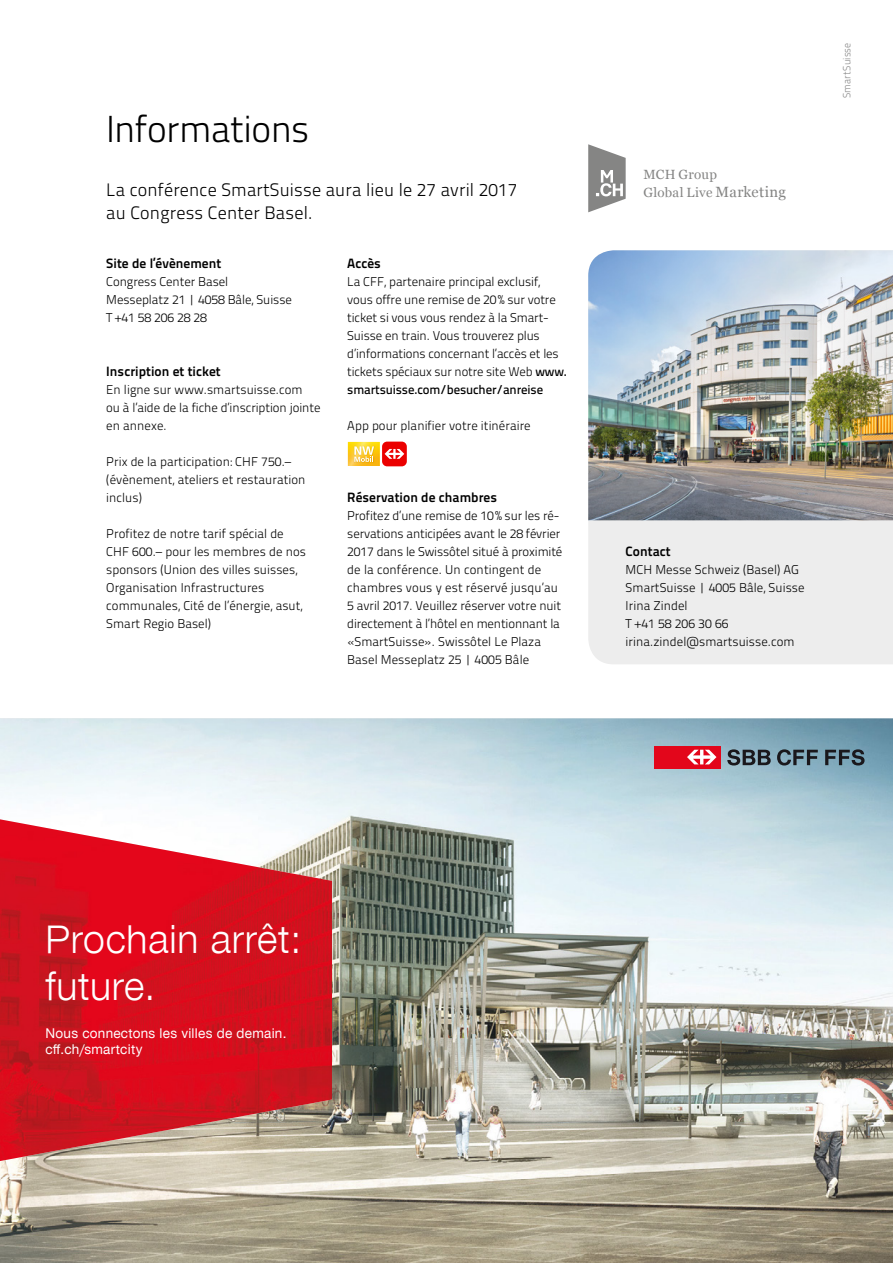
<style>
.page{position:relative;width:893px;height:1263px;background:#fff}
.page>*{position:absolute;margin:0;border:0;box-sizing:border-box;transform-origin:0 0}
.t1{font:300 39px/46.8px "SBB";letter-spacing:.02em;color:#fff}
.t2{font:37.5px "Titillium Text 25 L 250 wt";letter-spacing:-.015em;color:#000}
.t3{font:18px/22.5px "Titillium Text 25 L 250 wt";letter-spacing:.01em;color:#000}
.t4{font:13.5px "Titillium Text 25 L 800 wt";letter-spacing:.005em;color:#000}
.t5{font:13.5px/16.5px "SBB";letter-spacing:.02em;color:#fff}
.t6{font:13.35px/17.9px "Georgia";letter-spacing:.015em;color:#858584}
.t7{font:12.75px/18px "Titillium Text 25 L 250 wt";letter-spacing:.005em;color:#000}
.t8{font:12.75px "Titillium Text 25 L 600 wt";letter-spacing:-.01em;color:#000}
.t9{font:10.5px "Titillium Text 25 L 250 wt";letter-spacing:.015em;color:#878787;scale:.94 1}
.s1{font-family:"Titillium Text 25 L 600 wt"}
.s2{font-size:14.85px}
</style>
<div class="page">
<div style="left:588px;top:520px;width:305px;height:144px;background:#ededed"></div>
<img style="left:0;top:718px;width:893px;height:545px">
<img style="left:0;top:819px;width:332px;height:342px">
<svg style="left:727px;top:749px;width:44px;height:16px"></svg>
<svg style="left:777px;top:749px;width:41px;height:16px"></svg>
<svg style="left:825px;top:749px;width:39px;height:16px"></svg>
<div style="left:654px;top:746px;width:66px;height:22px;background:#e3061b"></div>
<svg style="left:687px;top:750px;width:29px;height:14px"></svg>
<img style="left:588px;top:250px;width:305px;height:270px">
<img style="left:348px;top:442px;width:32px;height:24px">
<img style="left:354px;top:446px;width:21px;height:17px">
<svg style="left:354px;top:446px;width:20px;height:16px"></svg>
<div style="left:382px;top:442px;width:25px;height:24px;background:#eb0000"></div>
<svg style="left:382px;top:442px;width:22px;height:24px"></svg>
<svg style="left:588px;top:144px;width:38px;height:68px"></svg>
<h2 class="t2" style="left:106px;top:102px;width:205px">Informations</h2>
<h3 class="t3" style="left:106px;top:178px;width:413px">La conférence SmartSuisse aura lieu le 27 avril 2017 au Congress Center Basel.</h3>
<p class="t4" style="left:106px;top:253px;width:117px">Site de l’évènement</p>
<p class="t7" style="left:106px;top:272px;width:187px">Congress Center Basel<br>Messeplatz 21 | 4058 Bâle, Suisse<br>T +41 58 206 28 28</p>
<p class="t4" style="left:106px;top:361px;width:116px">Inscription et ticket</p>
<p class="t7" style="left:106px;top:380px;width:216px">En ligne sur www.smartsuisse.com<br>ou à l’aide de la fiche d’inscription jointe en annexe.</p>
<p class="t7" style="left:106px;top:452px;width:201px">Prix de la participation: CHF 750.– (évènement, ateliers et restauration inclus)</p>
<p class="t7" style="left:106px;top:524px;width:201px">Profitez de notre tarif spécial de<br>CHF 600.– pour les membres de nos sponsors (Union des villes suisses,<br>Organisation Infrastructures communales, Cité de l’énergie, asut,<br>Smart Regio Basel)</p>
<p class="t4" style="left:347px;top:253px;width:35px">Accès</p>
<p class="t7" style="left:347px;top:272px;width:221px">La CFF, partenaire principal exclusif, vous offre une remise de 20% sur votre ticket si vous vous rendez à la Smart-Suisse en train. Vous trouverez plus d’informations concernant l’accès et les tickets spéciaux sur notre site Web <span class="s1">www.</span></p>
<p class="t8" style="left:347px;top:380px;width:197px">smartsuisse.com/besucher/anreise</p>
<p class="t7" style="left:347px;top:416px;width:185px">App pour planifier votre itinéraire</p>
<p class="t4" style="left:347px;top:487px;width:151px">Réservation de chambres</p>
<p class="t7" style="left:347px;top:506px;width:217px">Profitez d’une remise de 10% sur les ré&shy;servations anticipées avant le 28 février 2017 dans le Swissôtel situé à proximité de la conférence. Un contingent de chambres vous y est réservé jusqu’au 5 avril 2017. Veuillez réserver votre nuit directement à l’hôtel en mentionnant la «SmartSuisse». Swissôtel Le Plaza Basel Messeplatz 25 | 4005 Bâle</p>
<p class="t6" style="left:643px;top:165px;width:144px">MCH Group<br>Global Live <span class="s2">Marketing</span></p>
<p class="t9" style="left:839px;top:98px;width:61px;rotate:-90deg">SmartSuisse</p>
<p class="t4" style="left:626px;top:541px;width:46px">Contact</p>
<p class="t7" style="left:626px;top:560px;width:180px">MCH Messe Schweiz (Basel) AG<br>SmartSuisse | 4005 Bâle, Suisse<br>Irina Zindel<br>T +41 58 206 30 66 irina.zindel@smartsuisse.com</p>
<h1 class="t1" style="left:46px;top:914px;width:257px">Prochain arrêt: future.</h1>
<p class="t5" style="left:46px;top:1024px;width:242px">Nous connectons les villes de demain. cff.ch/smartcity</p>
</div>
